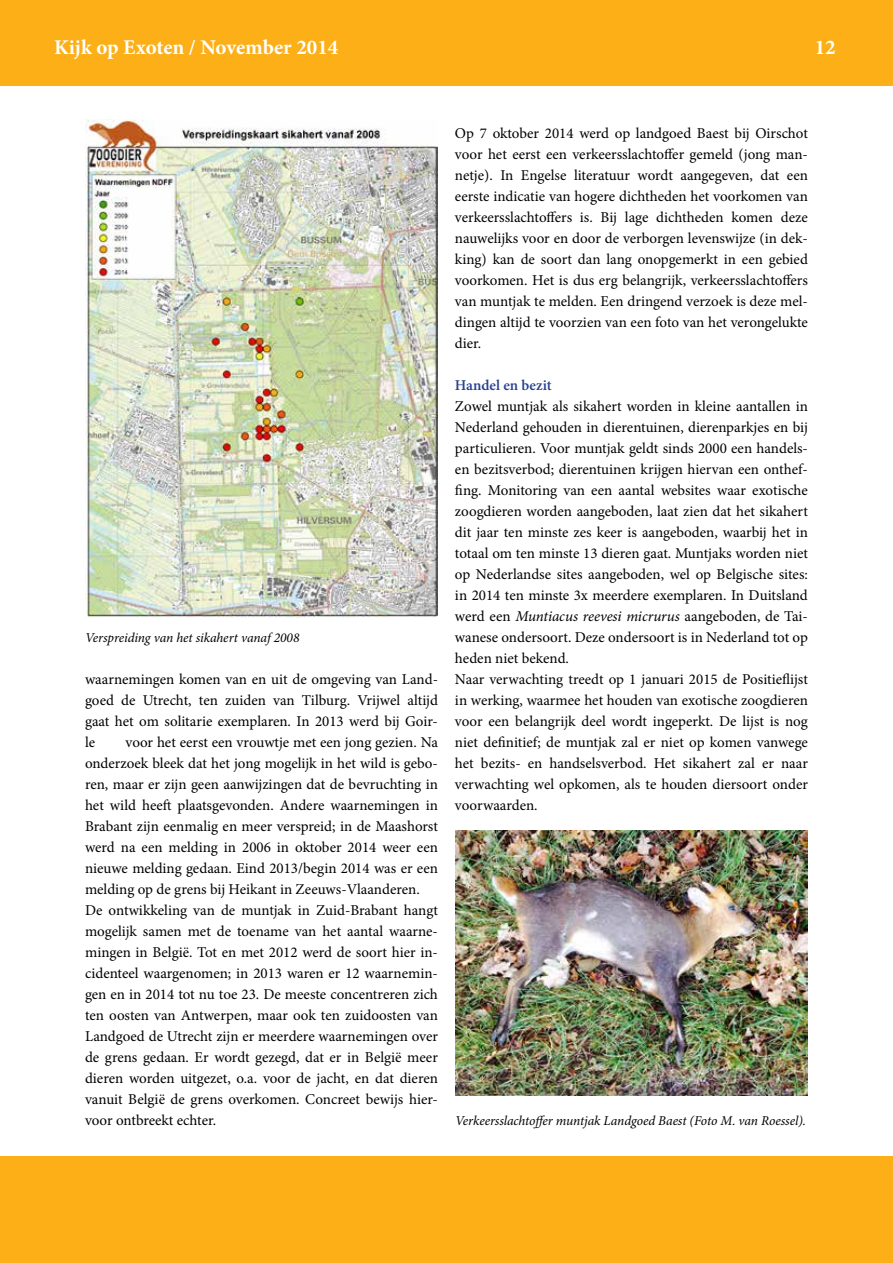
<style>
.page{position:relative;width:893px;height:1263px;background:#fff}
.page>*{position:absolute;margin:0;border:0;box-sizing:border-box;transform-origin:0 0}
.t1{font:700 21px "Minion Pro";letter-spacing:-.005em;color:#fff}
.t2{font:15px/21px "Minion Pro";color:#000;text-align:justify}
.t3{font:600 15px "Minion Pro";color:#25408f}
.t4{font:italic 13.5px "Minion Pro";letter-spacing:-.005em;color:#000}
.s1{font-style:italic}
</style>
<div class="page">
<div style="left:0;top:1157px;width:893px;height:106px;background:#fcaf17"></div>
<div style="left:0;top:0;width:893px;height:85px;background:#fcaf17"></div>
<img style="left:455px;top:830px;width:353px;height:265px">
<img style="left:85px;top:119px;width:353px;height:499px">
<h1 class="t1" style="left:54px;top:32px;width:286px">Kijk op Exoten / November 2014</h1>
<h1 class="t1" style="left:815px;top:32px;width:22px">12</h1>
<p class="t4" style="left:85px;top:628px;width:216px">Verspreiding van het sikahert vanaf 2008</p>
<p class="t2" style="left:85px;top:669px;width:354px">waarnemingen komen van en uit de omgeving van Land&shy;goed de Utrecht, ten zuiden van Tilburg. Vrijwel altijd gaat het om solitarie exemplaren. In 2013 werd bij Goir&shy;le</p>
<p class="t2" style="left:85px;top:732px;width:354px;text-align:left;text-indent:41px">voor het eerst een vrouwtje met een jong gezien. Na onderzoek bleek dat het jong mogelijk in het wild is gebo&shy;ren, maar er zijn geen aanwijzingen dat de bevruchting in het wild heeft plaatsgevonden. Andere waarnemingen in Brabant zijn eenmalig en meer verspreid; in de Maashorst werd na een melding in 2006 in oktober 2014 weer een nieuwe melding gedaan. Eind 2013/begin 2014 was er een melding op de grens bij Heikant in Zeeuws-Vlaanderen.<br>De ontwikkeling van de muntjak in Zuid-Brabant hangt mogelijk samen met de toename van het aantal waarne&shy;mingen in België. Tot en met 2012 werd de soort hier in&shy;cidenteel waargenomen; in 2013 waren er 12 waarnemin&shy;gen en in 2014 tot nu toe 23. De meeste concentreren zich ten oosten van Antwerpen, maar ook ten zuidoosten van Landgoed de Utrecht zijn er meerdere waarnemingen over de grens gedaan. Er wordt gezegd, dat er in België meer dieren worden uitgezet, o.a. voor de jacht, en dat dieren vanuit België de grens overkomen. Concreet bewijs hier&shy;voor ontbreekt echter.</p>
<p class="t2" style="left:455px;top:123px;width:354px">Op 7 oktober 2014 werd op landgoed Baest bij Oirschot voor het eerst een verkeersslachtoffer gemeld (jong man&shy;netje). In Engelse literatuur wordt aangegeven, dat een eerste indicatie van hogere dichtheden het voorkomen van verkeersslachtoffers is. Bij lage dichtheden komen deze nauwelijks voor en door de verborgen levenswijze (in dek&shy;king) kan de soort dan lang onopgemerkt in een gebied voorkomen. Het is dus erg belangrijk, verkeersslachtoffers van muntjak te melden. Een dringend verzoek is deze mel&shy;dingen altijd te voorzien van een foto van het verongelukte dier.</p>
<p class="t3" style="left:455px;top:375px;width:98px">Handel en bezit</p>
<p class="t2" style="left:455px;top:396px;width:354px;text-align:left">Zowel muntjak als sikahert worden in kleine aantallen in Nederland gehouden in dierentuinen, dierenparkjes en bij particulieren. Voor muntjak geldt sinds 2000 een handels&shy;en bezitsverbod; dierentuinen krijgen hiervan een onthef&shy;fing. Monitoring van een aantal websites waar exotische zoogdieren worden aangeboden, laat zien dat het sikahert dit jaar ten minste zes keer is aangeboden, waarbij het in totaal om ten minste 13 dieren gaat. Muntjaks worden niet op Nederlandse sites aangeboden, wel op Belgische sites: in 2014 ten minste 3x meerdere exemplaren. In Duitsland werd een <span class="s1">Muntiacus reevesi micrurus</span> aangeboden, de Tai&shy;wanese ondersoort. Deze ondersoort is in Nederland tot op heden niet bekend.<br>Naar verwachting treedt op 1 januari 2015 de Positieflijst in werking, waarmee het houden van exotische zoogdieren voor een belangrijk deel wordt ingeperkt. De lijst is nog niet definitief; de muntjak zal er niet op komen vanwege het bezits- en handselsverbod. Het sikahert zal er naar verwachting wel opkomen, als te houden diersoort onder voorwaarden.</p>
<p class="t4" style="left:455px;top:1111px;width:353px">Verkeersslachtoffer muntjak Landgoed Baest (Foto M. van Roessel).</p>
</div>
